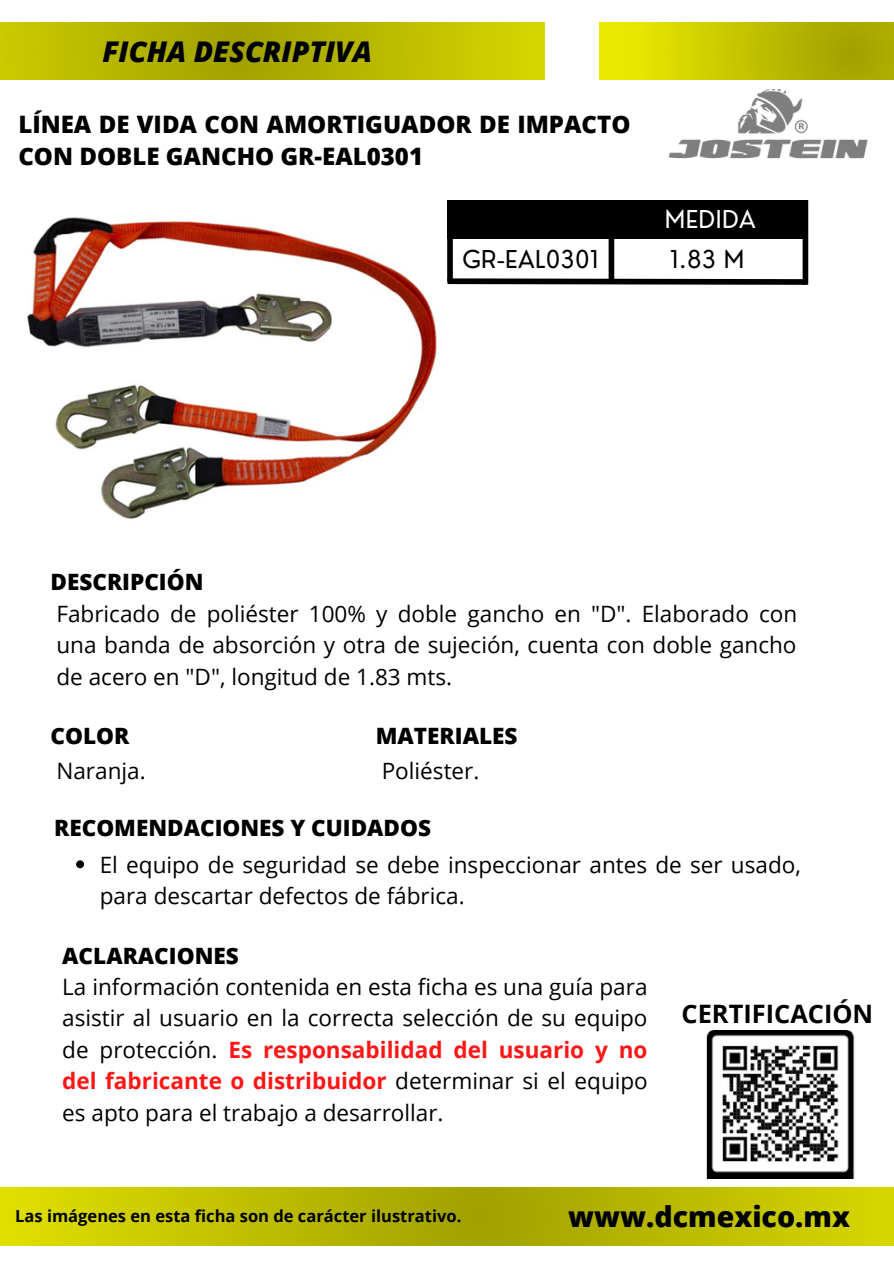
<style>
.page{position:relative;width:894px;height:1264px;background:#fff}
.page>*{position:absolute;margin:0;border:0;box-sizing:border-box;transform-origin:0 0}
.t1{font:italic 800 28.5px "Open Sans";color:#000}
.t2{font:800 28.5px "Open Sans";color:#000}
.t3{font:700 25.35px "Open Sans";color:#000}
.t4{font:800 24px/32.7px "Open Sans";color:#000}
.t5{font:24px "Nourd";letter-spacing:.02em;color:#000}
.t6{font:24px "Nourd";letter-spacing:.02em;color:#fff}
.t7{font:22.5px/31.5px "Open Sans";color:#000;text-align:justify}
.t8{font:800 22.5px "Open Sans";color:#000}
.t9{font:700 16.5px "Open Sans";color:#000}
.s1{font-weight:700;color:#ff1616}
</style>
<div class="page">
<img style="left:0;top:1187px;width:893px;height:57px">
<img style="left:0;top:22px;width:544px;height:58px">
<img style="left:599px;top:22px;width:294px;height:58px">
<img style="left:668px;top:89px;width:200px;height:70px">
<img style="left:27px;top:217px;width:414px;height:302px">
<div style="left:447px;top:200px;width:360px;height:38px;background:#000"></div>
<svg style="left:447px;top:275px;width:362px;height:10px"></svg>
<div style="left:608px;top:203px;width:6px;height:78px;background:#000"></div>
<div style="left:802px;top:200px;width:6px;height:85px;background:#000"></div>
<div style="left:447px;top:203px;width:5px;height:78px;background:#000"></div>
<svg style="left:76px;top:860px;width:8px;height:8px"></svg>
<img style="left:706px;top:1030px;width:149px;height:148px">
<p class="t1" style="left:102px;top:31px;width:271px">FICHA DESCRIPTIVA</p>
<p class="t4" style="left:18px;top:107px;width:613px">LÍNEA DE VIDA CON AMORTIGUADOR DE IMPACTO<br>CON DOBLE GANCHO GR-EAL0301</p>
<p class="t5" style="left:462px;top:244px;width:137px">GR-EAL0301</p>
<p class="t6" style="left:664px;top:203px;width:93px">MEDIDA</p>
<p class="t5" style="left:670px;top:244px;width:76px">1.83 M</p>
<p class="t8" style="left:51px;top:566px;width:154px">DESCRIPCIÓN</p>
<p class="t7" style="left:56px;top:597px;width:742px">Fabricado de poliéster 100% y doble gancho en "D". Elaborado con una banda de absorción y otra de sujeción, cuenta con doble gancho de acero en "D", longitud de 1.83 mts.</p>
<p class="t8" style="left:51px;top:720px;width:80px">COLOR</p>
<p class="t7" style="left:56px;top:754px;width:91px">Naranja.</p>
<p class="t8" style="left:376px;top:720px;width:143px">MATERIALES</p>
<p class="t7" style="left:381px;top:754px;width:99px">Poliéster.</p>
<p class="t8" style="left:54px;top:811px;width:378px">RECOMENDACIONES Y CUIDADOS</p>
<p class="t7" style="left:100px;top:848px;width:702px">El equipo de seguridad se debe inspeccionar antes de ser usado, para descartar defectos de fábrica.</p>
<p class="t8" style="left:62px;top:939px;width:178px">ACLARACIONES</p>
<p class="t7" style="left:62px;top:970px;width:587px">La información contenida en esta ficha es una guía para asistir al usuario en la correcta selección de su equipo de protección. <span class="s1">Es responsabilidad del usuario y no del fabricante o distribuidor</span> determinar si el equipo es apto para el trabajo a desarrollar.</p>
<p class="t3" style="left:681px;top:995px;width:193px">CERTIFICACIÓN</p>
<p class="t9" style="left:15px;top:1204px;width:447px">Las imágenes en esta ficha son de carácter ilustrativo.</p>
<p class="t2" style="left:568px;top:1196px;width:283px">www.dcmexico.mx</p>
</div>
